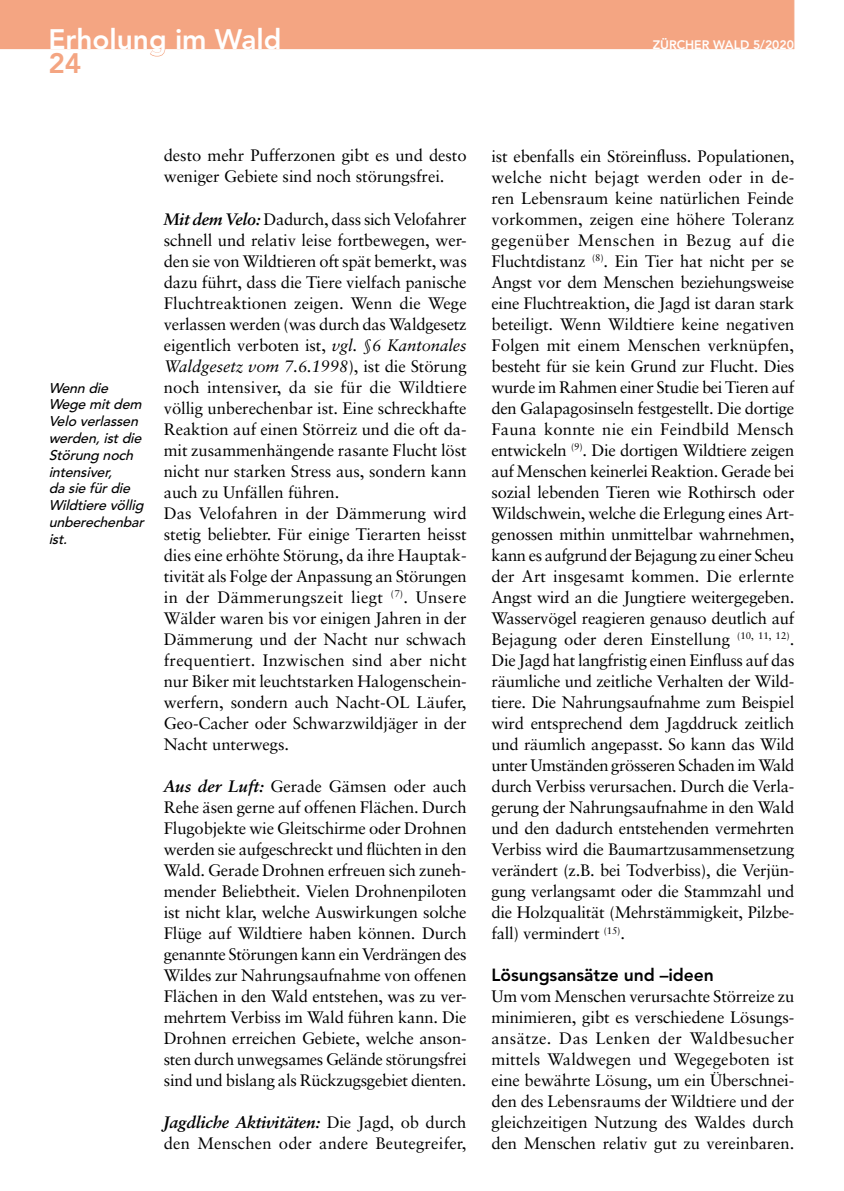
<style>
.page{position:relative;width:844px;height:1191px;background:#fff}
.page>*{position:absolute;margin:0;border:0;box-sizing:border-box;transform-origin:0 0}
.t1{font:800 28px "Avenir";color:#fff}
.t2{font:800 28px "Avenir";color:#f4a582}
.t3{font:800 17.5px "Avenir";letter-spacing:-.005em;color:#000}
.t4{font:16.62px/21px "Sabon";letter-spacing:-.005em;color:#000}
.t5{font:italic 500 14px/16.8px "Avenir";color:#000}
.t6{font:800 12.25px "Avenir";color:#fff}
.s1{font-weight:700;font-style:italic}
.s2{font-style:italic}
</style>
<div class="page">
<svg style="left:0;top:0;width:794px;height:57px;background:#f5b193"></svg>
<h1 class="t1" style="left:48px;top:23px;width:234px">Erholung im Wald</h1>
<h1 class="t2" style="left:48px;top:46px;width:35px">24</h1>
<p class="t6" style="left:652px;top:38px;width:143px">ZÜRCHER WALD 5/2020</p>
<p class="t5" style="left:49px;top:380px;width:100px">Wenn die<br>Wege mitdem<br>Velo verlassen werden,istdie<br>Störung noch intensiver, dasie fürdie<br>Wildtiere völlig unberechenbar ist.</p>
<p class="t4" style="left:164px;top:145px;width:304px">desto mehr Pufferzonen gibt es und desto weniger Gebiete sind noch störungsfrei.</p>
<p class="t4" style="left:164px;top:208px;width:304px"><span class="s1">Mit dem Velo:</span> Dadurch, dass sich Velofahrer schnell und relativ leise fortbewegen, wer&shy;den sie von Wildtieren oft spät bemerkt, was dazu führt, dass die Tiere vielfach panische Fluchtreaktionen zeigen. Wenn die Wege verlassen werden (was durch das Waldgesetz eigentlich verboten ist, <span class="s2">vgl. §6 Kantonales Waldgesetz vom 7.6.1998</span>), ist die Störung noch intensiver, da sie für die Wildtiere völlig unberechenbar ist. Eine schreckhafte Reaktion auf einen Störreiz und die oft da&shy;mit zusammenhängende rasante Flucht löst nicht nur starken Stress aus, sondern kann auch zu Unfällen führen.<br>Das Velofahren in der Dämmerung wird stetig beliebter. Für einige Tierarten heisst dies eine erhöhte Störung, da ihre Hauptak&shy;tivität als Folge der Anpassung an Störungen in der Dämmerungszeit liegt <sup>(7)</sup>. Unsere Wälder waren bis vor einigen Jahren in der Dämmerung und der Nacht nur schwach frequentiert. Inzwischen sind aber nicht nur Biker mit leuchtstarken Halogenschein&shy;werfern, sondern auch Nacht-OL Läufer, Geo-Cacher oder Schwarzwildjäger in der Nacht unterwegs.</p>
<p class="t4" style="left:164px;top:775px;width:304px;text-align:justify"><span class="s1">Aus der Luft:</span> Gerade Gämsen oder auch Rehe äsen gerne auf offenen Flächen. Durch Flugobjekte wie Gleitschirme oder Drohnen werden sie aufgeschreckt und flüchten in den Wald. Gerade Drohnen erfreuen sich zuneh&shy;mender Beliebtheit. Vielen Drohnenpiloten ist nicht klar, welche Auswirkungen solche Flüge auf Wildtiere haben können. Durch genannte Störungen kann ein Verdrängen des Wildes zur Nahrungsaufnahme von offenen Flächen in den Wald entstehen, was zu ver&shy;mehrtem Verbiss im Wald führen kann. Die Drohnen erreichen Gebiete, welche anson&shy;sten durch unwegsames Gelände störungsfrei sind und bislang als Rückzugsgebiet dienten.</p>
<p class="t4" style="left:164px;top:1111px;width:304px"><span class="s1">Jagdliche Aktivitäten:</span> Die Jagd, ob durch den Menschen oder andere Beutegreifer,</p>
<p class="t4" style="left:491px;top:145px;width:304px;text-align:justify">ist ebenfalls ein Störeinfluss. Populationen, welche nicht bejagt werden oder in de&shy;ren Lebensraum keine natürlichen Feinde vorkommen, zeigen eine höhere Toleranz gegenüber Menschen in Bezug auf die Fluchtdistanz <sup>(8)</sup>. Ein Tier hat nicht per se Angst vor dem Menschen beziehungsweise eine Fluchtreaktion, die Jagd ist daran stark beteiligt. Wenn Wildtiere keine negativen Folgen mit einem Menschen verknüpfen, besteht für sie kein Grund zur Flucht. Dies wurde im Rahmen einer Studie bei Tieren auf den Galapagosinseln festgestellt. Die dortige Fauna konnte nie ein Feindbild Mensch entwickeln <sup>(9)</sup>. Die dortigen Wildtiere zeigen auf Menschen keinerlei Reaktion. Gerade bei sozial lebenden Tieren wie Rothirsch oder Wildschwein, welche die Erlegung eines Art&shy;genossen mithin unmittelbar wahrnehmen, kann es aufgrund der Bejagung zu einer Scheu der Art insgesamt kommen. Die erlernte Angst wird an die Jungtiere weitergegeben.<br>Wasservögel reagieren genauso deutlich auf Bejagung oder deren Einstellung <sup>(10,</sup> <sup>11,</sup> <sup>12)</sup>.<br>Die Jagd hat langfristig einen Einfluss auf das räumliche und zeitliche Verhalten der Wild&shy;tiere. Die Nahrungsaufnahme zum Beispiel wird entsprechend dem Jagddruck zeitlich und räumlich angepasst. So kann das Wild unter Umständen grösseren Schaden im Wald durch Verbiss verursachen. Durch die Verla&shy;gerung der Nahrungsaufnahme in den Wald und den dadurch entstehenden vermehrten Verbiss wird die Baumartzusammensetzung verändert (z.B. bei Todverbiss), die Verjün&shy;gung verlangsamt oder die Stammzahl und die Holzqualität (Mehrstämmigkeit, Pilzbe&shy;fall) vermindert <sup>(15)</sup>.</p>
<p class="t3" style="left:491px;top:964px;width:224px">Lösungsansätze und –ideen</p>
<p class="t4" style="left:491px;top:985px;width:304px;text-align:justify">Um vom Menschen verursachte Störreize zu minimieren, gibt es verschiedene Lösungs&shy;ansätze. Das Lenken der Waldbesucher mittels Waldwegen und Wegegeboten ist eine bewährte Lösung, um ein Überschnei&shy;den des Lebensraums der Wildtiere und der gleichzeitigen Nutzung des Waldes durch den Menschen relativ gut zu vereinbaren.</p>
</div>
